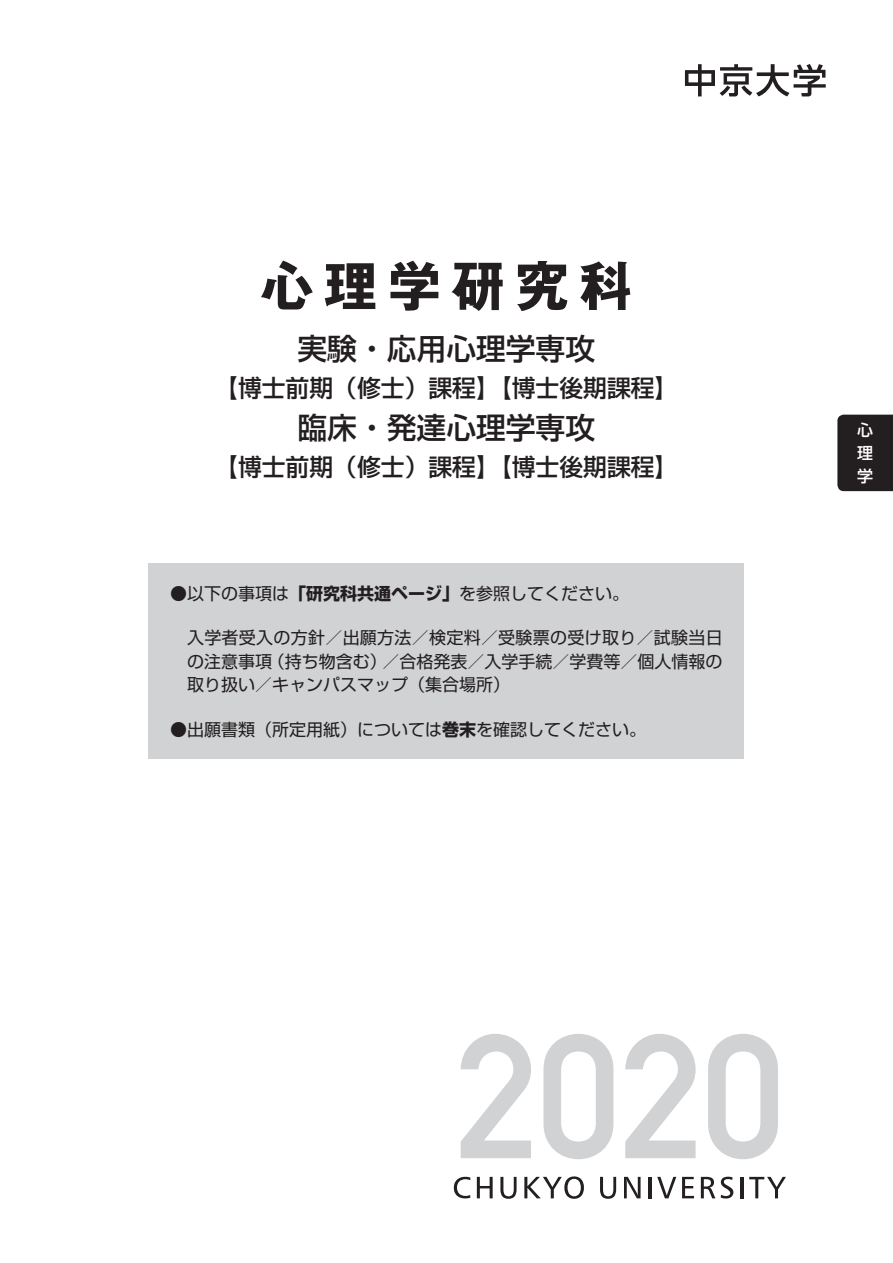
<style>
.page{position:relative;width:893px;height:1263px;background:#fff}
.page>*{position:absolute;margin:0;border:0;box-sizing:border-box;transform-origin:0 0}
.t1{font:173.25px "DIN Mittelschrift Std";color:#d1d2d4}
.t2{font:53.1px "Gothic MB101 Pro Bold 90 msp RKSJ H";letter-spacing:.2em;color:#231f20}
.t3{font:29.7px "Shin Go Pro Medium 90 msp RKSJ V";color:#231f20}
.t4{font:23.85px "Shin Go Pro Medium 90 msp RKSJ V";color:#231f20}
.t5{font:16.95px/23.4px "Shin Go Pro Regular 90 msp RKSJ H";color:#231f20;text-align:justify}
.t6{font:15.9px/22.6px "Shin Go Pro Medium 90 msp RKSJ V";color:#fff;text-align:justify}
.s1{font-family:"Shin Go Pro Bold 90 msp RKSJ H"}
</style>
<div class="page">
<svg style="left:454px;top:1177px;width:16px;height:21px"></svg>
<svg style="left:477px;top:1177px;width:16px;height:21px"></svg>
<svg style="left:500px;top:1177px;width:16px;height:22px"></svg>
<svg style="left:524px;top:1176px;width:60px;height:23px"></svg>
<svg style="left:600px;top:1177px;width:16px;height:22px"></svg>
<svg style="left:624px;top:1177px;width:16px;height:21px"></svg>
<hr style="left:648px;top:1177px;width:3px;height:21px;background:#231f20">
<svg style="left:657px;top:1177px;width:19px;height:21px"></svg>
<svg style="left:682px;top:1177px;width:12px;height:21px"></svg>
<svg style="left:701px;top:1177px;width:14px;height:21px"></svg>
<svg style="left:721px;top:1177px;width:12px;height:22px"></svg>
<hr style="left:740px;top:1177px;width:3px;height:21px;background:#231f20">
<svg style="left:749px;top:1177px;width:37px;height:21px"></svg>
<div style="left:837px;top:415px;width:56px;height:76px;background:#231f20"></div>
<div style="left:149px;top:563px;width:595px;height:196px;background:#d1d2d4"></div>
<svg style="left:685px;top:64px;width:141px;height:32px"></svg>
<h2 class="t2" style="left:260px;top:242px;width:373px">心理学研究科</h2>
<h3 class="t3" style="left:298px;top:324px;width:299px">実験・応用心理学専攻</h3>
<h3 class="t4" style="left:214px;top:368px;width:466px">【博士前期（修士）課程】【博士後期課程】</h3>
<h3 class="t3" style="left:298px;top:403px;width:299px">臨床・発達心理学専攻</h3>
<h3 class="t4" style="left:214px;top:447px;width:466px">【博士前期（修士）課程】【博士後期課程】</h3>
<p class="t5" style="left:170px;top:579px;width:461px">●以下の事項は<span class="s1">「研究科共通ページ」</span>を参照してください。</p>
<p class="t5" style="left:187px;top:624px;width:537px;text-indent:-17px">　 入学者受入の方針／出願方法／検定料／受験票の受け取り／試験当日の注意事項（持ち物含む）／合格発表／入学手続／学費等／個人情報の取り扱い／キャンパスマップ（集合場所）</p>
<p class="t5" style="left:170px;top:715px;width:478px">●出願書類（所定用紙）については<span class="s1">巻末</span>を確認してください。</p>
<p class="t6" style="left:857px;top:417px;width:17px">心理学</p>
<h1 class="t1" style="left:455px;top:996px;width:331px">2020</h1>
</div>
